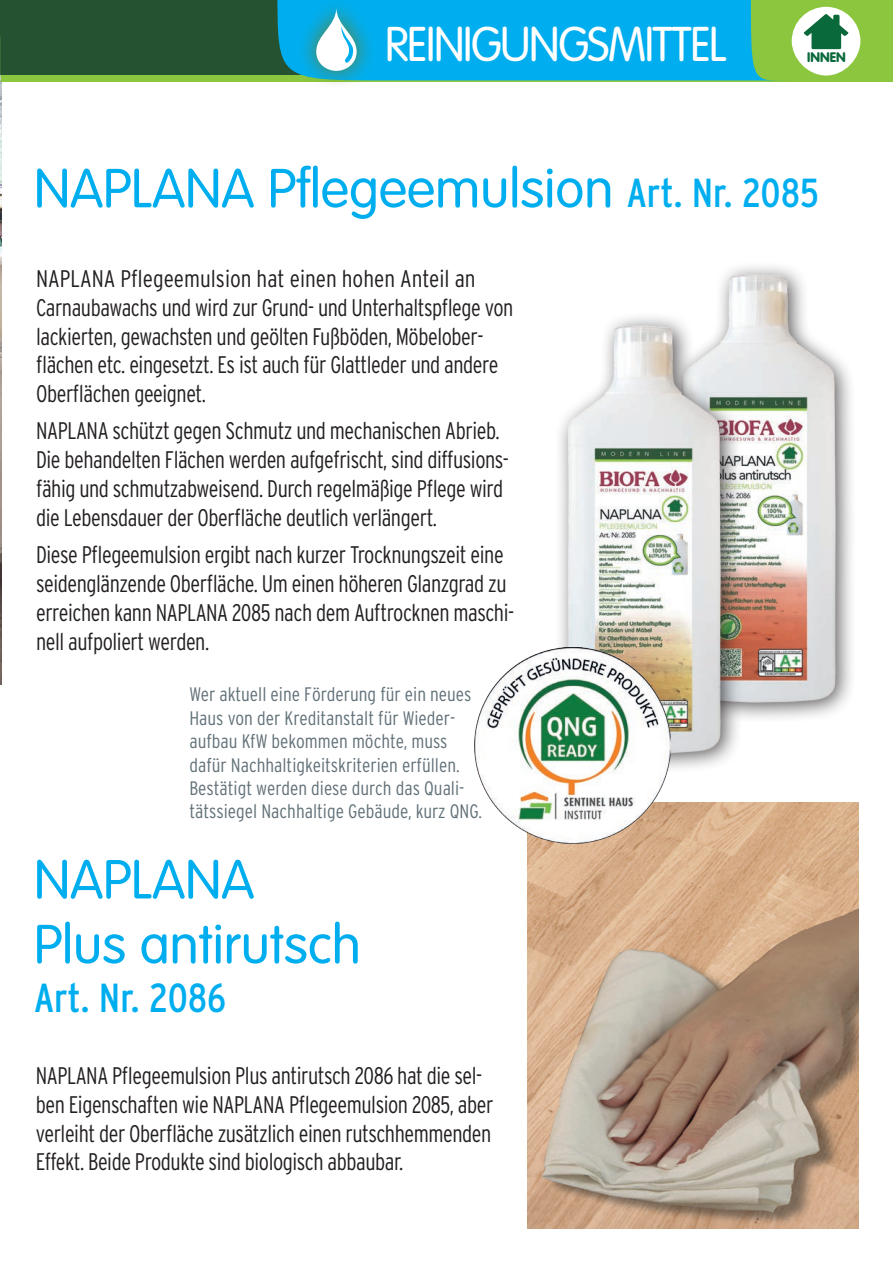
<style>
.page{position:relative;width:893px;height:1263px;background:#fff}
.page>*{position:absolute;margin:0;border:0;box-sizing:border-box;transform-origin:0 0}
.t1{font:300 54px/64.8px "VAG Rounded Std";color:#00aeef}
.t2{font:300 48px "VAG Rounded Std";letter-spacing:-.03em;color:#fff;scale:.95 1}
.t3{font:condensed 40.5px "Interstate";color:#00aeef}
.t4{font:300 condensed 24px/28.8px "Interstate";letter-spacing:-.02em;color:#231f20;scale:.95 1}
.t5{font:300 condensed 24px/28.8px "Interstate";letter-spacing:-.02em;color:#231f20}
.t6{font:300 condensed 19.5px/23.4px "Interstate";color:#627179}
.t7{font:900 13.65px "VAG Rounded";color:#0a693a}
.s1{font-family:"Interstate";font-weight:400;font-stretch:condensed;font-size:40.5px}
</style>
<div class="page">
<img style="left:0;top:74px;width:1px;height:611px">
<svg style="left:1px;top:74px;width:274px;height:7px;background:#7cb53c"></svg>
<div style="left:0;top:0;width:893px;height:74px;background:#255332"></div>
<div style="left:669px;top:261px;width:188px;height:463px;background:#231f20;opacity:.75"></div>
<img style="left:670px;top:261px;width:178px;height:450px">
<div style="left:554px;top:312px;width:189px;height:462px;background:#231f20;opacity:.75"></div>
<img style="left:556px;top:311px;width:177px;height:451px">
<img style="left:527px;top:802px;width:332px;height:426px">
<div style="left:297px;top:0;width:79px;height:90px;background:#69802b;opacity:.96"></div>
<svg style="left:275px;top:0;width:618px;height:81px;background:#2cb5cc"></svg>
<img style="left:474px;top:647px;width:196px;height:197px">
<h2 class="t2" style="left:385px;top:17px;width:361px">REINIGUNGSMITTEL</h2>
<p class="t7" style="left:807px;top:49px;width:40px">INNEN</p>
<h1 class="t1" style="left:34px;top:158px;width:786px">NAPLANA Pflegeemulsion <span class="s1">Art. Nr. 2085</span></h1>
<p class="t5" style="left:36px;top:264px;width:479px">NAPLANA Pflegeemulsion hat einen hohen Anteil an Carnaubawachs und wird zur Grund- und Unterhaltspflege von lackierten, gewachsten und geölten Fußböden, Möbelober&shy;flächen etc. eingesetzt. Es ist auch für Glattleder und andere Oberflächen geeignet.</p>
<p class="t4" style="left:36px;top:416px;width:499px">NAPLANA schützt gegen Schmutz und mechanischen Abrieb.<br>Die behandelten Flächen werden aufgefrischt, sind diffusions&shy;fähig und schmutzabweisend. Durch regelmäßige Pflege wird die Lebensdauer der Oberfläche deutlich verlängert.</p>
<p class="t4" style="left:36px;top:540px;width:505px">Diese Pflegeemulsion ergibt nach kurzer Trocknungszeit eine seidenglänzende Oberfläche. Um einen höheren Glanzgrad zu erreichen kann NAPLANA 2085 nach dem Auftrocknen maschi&shy;nell aufpoliert werden.</p>
<p class="t6" style="left:189px;top:683px;width:294px">Wer aktuell eine Förderung für ein neues Haus von der Kreditanstalt für Wieder&shy;aufbau KfW bekommen möchte, muss dafür Nachhaltigkeitskriterien erfüllen.<br>Bestätigt werden diese durch das Quali&shy;tätssiegel Nachhaltige Gebäude, kurz QNG.</p>
<h1 class="t1" style="left:34px;top:849px;width:328px">NAPLANA<br>Plus antirutsch</h1>
<h3 class="t3" style="left:34px;top:973px;width:194px">Art. Nr. 2086</h3>
<p class="t4" style="left:36px;top:1061px;width:483px">NAPLANA Pflegeemulsion Plus antirutsch 2086 hat die sel&shy;ben Eigenschaften wie NAPLANA Pflegeemulsion 2085, aber verleiht der Oberfläche zusätzlich einen rutschhemmenden Effekt. Beide Produkte sind biologisch abbaubar.</p>
</div>
